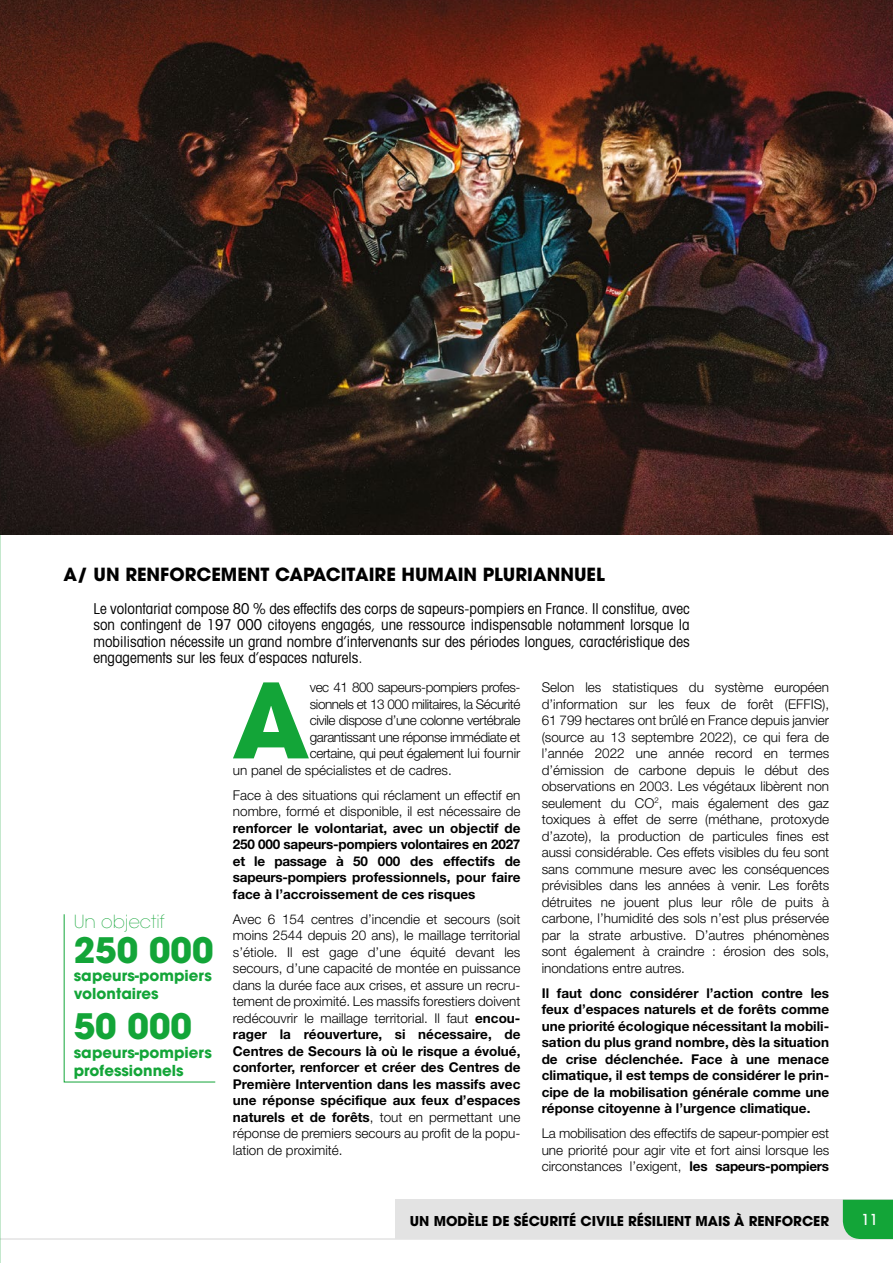
<style>
.page{position:relative;width:893px;height:1263px;background:#fff}
.page>*{position:absolute;margin:0;border:0;box-sizing:border-box;transform-origin:0 0}
.t1{font:700 102.75px "Avant Garde";color:#13a538}
.t2{font:700 34.8px "Avant Garde";color:#13a538}
.t3{font:700 18px "Avant Garde";color:#000}
.t4{font:200 18px "Avant Garde";color:#13a538}
.t5{font:condensed 15px/16.5px "Avant Garde";color:#000;text-align:justify}
.t6{font:700 15px/18px "Avant Garde";color:#13a538}
.t7{font:500 15px "Avant Garde";color:#fff}
.t8{font:300 13.5px/16.5px "Helvetica Neue";color:#000;text-align:justify}
.t9{font:700 13.5px/16.5px "Helvetica Neue";color:#000;text-align:justify}
.t10{font:300 13.5px "Helvetica Neue";letter-spacing:-.03em;color:#000}
.t11{font:700 13.5px "Avant Garde";color:#000}
.s1{font-weight:700}
</style>
<div class="page">
<div style="left:395px;top:1200px;width:498px;height:39px;background:#e3e3e3"></div>
<hr style="left:0;top:1238px;width:893px;height:2px;background:#e3e3e3">
<div style="left:843px;top:1200px;width:50px;height:39px;background:#13a538"></div>
<img style="left:0;top:0;width:893px;height:535px">
<svg style="left:63px;top:914px;width:153px;height:169px"></svg>
<h3 class="t3" style="left:64px;top:562px;width:543px">A/ UN RENFORCEMENT CAPACITAIRE HUMAIN PLURIANNUEL</h3>
<p class="t5" style="left:93px;top:600px;width:598px">Le volontariat compose 80 % des effectifs des corps de sapeurs-pompiers en France. Il constitue, avec son contingent de 197 000 citoyens engagés, une ressource indispensable notamment lorsque la mobilisation nécessite un grand nombre d’intervenants sur des périodes longues, caractéristique des engagements sur les feux d’espaces naturels.</p>
<h3 class="t4" style="left:74px;top:911px;width:92px">Un objectif</h3>
<h2 class="t2" style="left:74px;top:927px;width:141px">250 000</h2>
<p class="t6" style="left:74px;top:966px;width:140px">sapeurs-pompiers volontaires</p>
<h2 class="t2" style="left:74px;top:1004px;width:120px">50 000</h2>
<p class="t6" style="left:74px;top:1043px;width:140px">sapeurs-pompiers professionnels</p>
<h1 class="t1" style="left:232px;top:654px;width:79px">A</h1>
<p class="t10" style="left:310px;top:679px;width:210px">vec 41 800 sapeurs-pompiers profes-</p>
<p class="t10" style="left:310px;top:696px;width:212px">sionnels et 13 000 militaires, la Sécurité</p>
<p class="t10" style="left:310px;top:712px;width:212px">civile dispose d’une colonne vertébrale</p>
<p class="t10" style="left:310px;top:729px;width:212px">garantissant une réponse immédiate et</p>
<p class="t10" style="left:310px;top:745px;width:212px">certaine, qui peut également lui fournir</p>
<p class="t8" style="left:233px;top:761px;width:220px">un panel de spécialistes et de cadres.</p>
<p class="t8" style="left:233px;top:786px;width:289px">Face à des situations qui réclament un effectif en nombre, formé et disponible, il est nécessaire de</p>
<p class="t9" style="left:233px;top:819px;width:289px">renforcer le volontariat, avec un objectif de 250 000 sapeurs-pompiers volontaires en 2027 et le passage à 50 000 des effectifs de sapeurs-pompiers professionnels, pour faire face à l’accroissement de ces risques</p>
<p class="t8" style="left:233px;top:910px;width:289px">Avec 6 154 centres d’incendie et secours (soit moins 2544 depuis 20 ans), le maillage territorial s’étiole. Il est gage d’une équité devant les secours, d’une capacité de montée en puissance dans la durée face aux crises, et assure un recru&shy;tement de proximité. Les massifs forestiers doivent redécouvrir le maillage territorial. Il faut <span class="s1">encou&shy;rager la réouverture, si nécessaire, de Centres de Secours là où le risque a évolué, conforter, renforcer et créer des Centres de Première Intervention dans les massifs avec une réponse spécifique aux feux d’espaces naturels et de forêts</span>, tout en permettant une réponse de premiers secours au profit de la popu&shy;lation de proximité.</p>
<p class="t8" style="left:542px;top:679px;width:289px">Selon les statistiques du système européen d’information sur les feux de forêt (EFFIS), 61 799 hectares ont brûlé en France depuis janvier (source au 13 septembre 2022), ce qui fera de l’année 2022 une année record en termes d’émission de carbone depuis le début des observations en 2003. Les végétaux libèrent non seulement du CO<sup>2</sup>, mais également des gaz toxiques à effet de serre (méthane, protoxyde d’azote), la production de particules fines est aussi considérable. Ces effets visibles du feu sont sans commune mesure avec les conséquences prévisibles dans les années à venir. Les forêts détruites ne jouent plus leur rôle de puits à carbone, l’humidité des sols n’est plus préservée par la strate arbustive. D’autres phénomènes sont également à craindre : érosion des sols, inondations entre autres.</p>
<p class="t9" style="left:542px;top:984px;width:289px">Il faut donc considérer l’action contre les feux d’espaces naturels et de forêts comme une priorité écologique nécessitant la mobili&shy;sation du plus grand nombre, dès la situation de crise déclenchée. Face à une menace climatique, il est temps de considérer le prin&shy;cipe de la mobilisation générale comme une réponse citoyenne à l’urgence climatique.</p>
<p class="t8" style="left:542px;top:1125px;width:289px">La mobilisation des effectifs de sapeur-pompier est une priorité pour agir vite et fort ainsi lorsque les circonstances l’exigent, <span class="s1">les sapeurs---pompiers</span></p>
<p class="t11" style="left:410px;top:1212px;width:421px">UN MODÈLE DE SÉCURITÉ CIVILE RÉSILIENT MAIS À RENFORCER</p>
<p class="t7" style="left:861px;top:1210px;width:18px">11</p>
</div>
